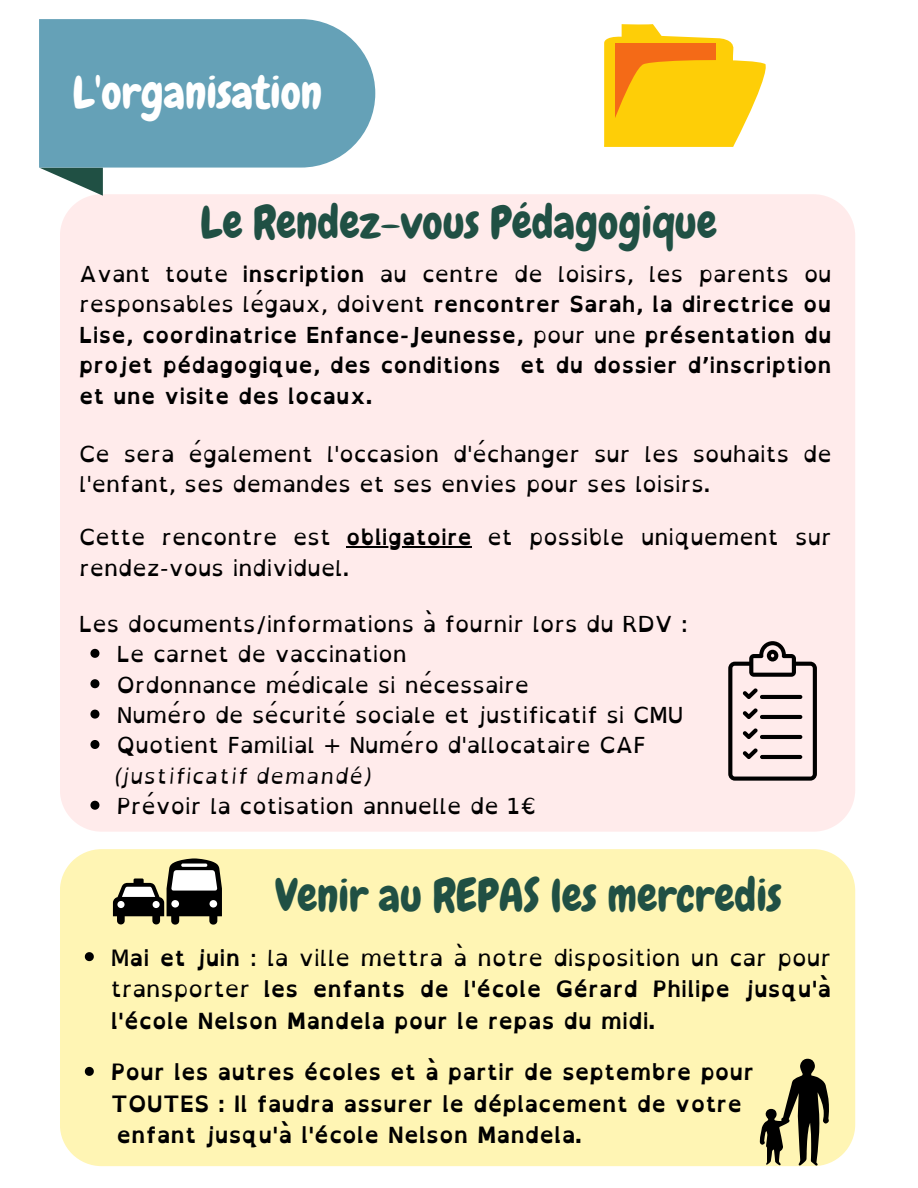
<style>
.page{position:relative;width:918px;height:1188px;background:#fff}
.page>*{position:absolute;margin:0;border:0;box-sizing:border-box;transform-origin:0 0}
.t1{font:45.15px "Chewy";color:#205044}
.t2{font:45.15px "Chewy";color:#fff}
.t3{font:700 22.5px/31.5px "Open Dyslexic";color:#000;text-align:justify}
.t4{font:22.05px/30.3px "Open Dyslexic";color:#000}
.t5{font:700 22.05px/30.3px "Open Dyslexic";color:#000;text-align:justify}
.t6{font:italic 22.05px "Open Dyslexic";color:#000}
.s1{font-weight:400}
.s2{font-weight:700}
</style>
<div class="page">
<div style="left:60px;top:194px;width:795px;height:638px;background:#ffebeb"></div>
<svg style="left:90px;top:649px;width:9px;height:9px"></svg>
<svg style="left:90px;top:679px;width:9px;height:9px"></svg>
<svg style="left:90px;top:710px;width:9px;height:9px"></svg>
<svg style="left:90px;top:740px;width:9px;height:9px"></svg>
<svg style="left:90px;top:801px;width:9px;height:9px"></svg>
<hr style="left:346px;top:546px;width:126px;height:2px;background:#000">
<div style="left:60px;top:849px;width:795px;height:317px;background:#fff5b4"></div>
<svg style="left:101px;top:1166px;width:403px;height:1px"></svg>
<svg style="left:40px;top:168px;width:63px;height:28px"></svg>
<svg style="left:39px;top:19px;width:336px;height:149px;background:#6ba4b9"></svg>
<svg style="left:728px;top:641px;width:89px;height:140px;background:#c0b1b1"></svg>
<svg style="left:604px;top:24px;width:162px;height:123px"></svg>
<svg style="left:113px;top:858px;width:109px;height:68px"></svg>
<svg style="left:760px;top:1059px;width:69px;height:107px;background:#918b66"></svg>
<svg style="left:85px;top:952px;width:9px;height:9px"></svg>
<svg style="left:85px;top:1067px;width:9px;height:9px"></svg>
<h1 class="t2" style="left:72px;top:63px;width:251px">L'organisation</h1>
<h1 class="t1" style="left:200px;top:193px;width:518px">Le Rendez-vous Pédagogique</h1>
<p class="t5" style="left:79px;top:259px;width:754px"><span class="s1">Avant toute</span> inscription <span class="s1">au centre de loisirs, les parents ou responsables légaux, doivent</span> rencontrer Sarah, la directrice ou Lise, coordinatrice Enfance-Jeunesse, <span class="s1">pour une</span> présentation du projet pédagogique, des conditions et du dossier d’inscription et une visite des locaux.</p>
<p class="t4" style="left:79px;top:439px;width:754px">Ce sera également l'occasion d'échanger sur les souhaits de l'enfant, ses demandes et ses envies pour ses loisirs.</p>
<p class="t4" style="left:79px;top:522px;width:754px">Cette rencontre est <span class="s2">obligatoire</span> et possible uniquement sur rendez-vous individuel.</p>
<p class="t4" style="left:79px;top:609px;width:610px">Les documents/informations à fournir lors du RDV :</p>
<p class="t4" style="left:117px;top:639px;width:568px">Le carnet de vaccination<br>Ordonnance médicale si nécessaire<br>Numéro de sécurité sociale et justificatif si CMU Quotient Familial + Numéro d'allocataire CAF</p>
<p class="t4" style="left:117px;top:791px;width:421px">Prévoir la cotisation annuelle de 1€</p>
<p class="t6" style="left:114px;top:756px;width:260px">(justificatif demandé)</p>
<h1 class="t1" style="left:275px;top:866px;width:508px">Venir au REPAS les mercredis</h1>
<p class="t3" style="left:111px;top:941px;width:722px"><span class="s1">M</span>ai et juin <span class="s1">: la ville mettra à notre disposition un car pour transporter</span> les enfants de l'école Gérard Philipe jusqu'à l'école Nelson Mandela pour le repas du midi.</p>
<p class="t3" style="left:111px;top:1056px;width:645px;text-align:left">Pour les autres écoles et à partir de septembre pour<br>TOUTES : Il faudra assurer le déplacement de votre enfant jusqu'à l'école Nelson Mandela.</p>
</div>
